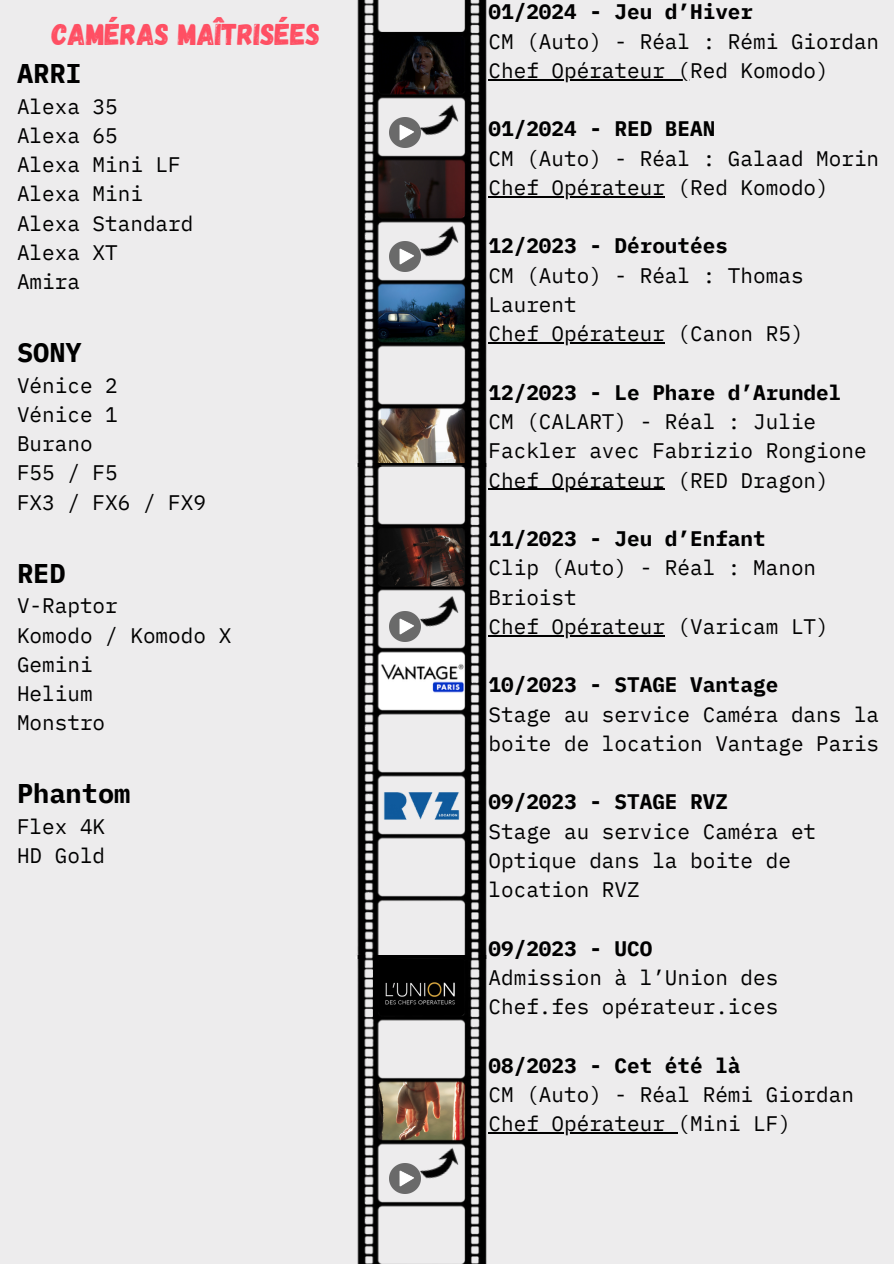
<style>
.page{position:relative;width:894px;height:1264px;background:#fff}
.page>*{position:absolute;margin:0;border:0;box-sizing:border-box;transform-origin:0 0}
.t1{font:30px "Gagalin";color:#ff4f63}
.t2{font:700 27px "IBM Plex Mono";color:#000}
.t3{font:21px/29.2px "IBM Plex Mono";color:#000}
.t4{font:700 21px "IBM Plex Mono";color:#000}
</style>
<div class="page">
<div style="left:0;top:0;width:893px;height:1263px;background:#edeced"></div>
<img style="left:357px;top:0;width:132px;height:463px">
<img style="left:356px;top:463px;width:133px;height:492px">
<img style="left:356px;top:955px;width:133px;height:308px">
<img style="left:366px;top:781px;width:110px;height:49px">
<img style="left:389px;top:117px;width:18px;height:31px">
<img style="left:389px;top:241px;width:18px;height:30px">
<img style="left:389px;top:611px;width:18px;height:30px">
<img style="left:389px;top:1162px;width:18px;height:31px">
<hr style="left:488px;top:79px;width:202px;height:1px;background:#000">
<hr style="left:488px;top:196px;width:176px;height:1px;background:#000">
<hr style="left:488px;top:342px;width:176px;height:1px;background:#000">
<hr style="left:488px;top:488px;width:176px;height:2px;background:#000">
<hr style="left:488px;top:635px;width:176px;height:1px;background:#000">
<hr style="left:488px;top:1132px;width:189px;height:1px;background:#000">
<img style="left:407px;top:89px;width:61px;height:61px">
<img style="left:407px;top:210px;width:61px;height:61px">
<img style="left:407px;top:580px;width:61px;height:61px">
<img style="left:407px;top:1132px;width:61px;height:61px">
<p class="t1" style="left:52px;top:15px;width:270px">CAMÉRAS MAÎTRISÉES</p>
<p class="t2" style="left:17px;top:55px;width:66px">ARRI</p>
<p class="t3" style="left:17px;top:91px;width:178px">Alexa 35<br>Alexa 65<br>Alexa Mini LF<br>Alexa Mini<br>Alexa Standard<br>Alexa XT<br>Amira</p>
<h1 class="t2" style="left:17px;top:334px;width:66px">SONY</h1>
<p class="t3" style="left:17px;top:370px;width:102px">Vénice 2</p>
<p class="t3" style="left:17px;top:399px;width:102px">Vénice 1</p>
<p class="t3" style="left:17px;top:428px;width:77px">Burano</p>
<p class="t3" style="left:17px;top:458px;width:102px">F55 / F5</p>
<p class="t3" style="left:17px;top:487px;width:190px">FX3 / FX6 / FX9</p>
<p class="t2" style="left:17px;top:555px;width:50px">RED</p>
<p class="t3" style="left:17px;top:590px;width:102px">V-Raptor</p>
<p class="t3" style="left:17px;top:620px;width:216px">Komodo / Komodo X</p>
<p class="t3" style="left:17px;top:649px;width:77px">Gemini</p>
<p class="t3" style="left:17px;top:678px;width:77px">Helium</p>
<p class="t3" style="left:17px;top:707px;width:90px">Monstro</p>
<p class="t2" style="left:17px;top:775px;width:115px">Phantom</p>
<p class="t3" style="left:17px;top:811px;width:90px">Flex 4K<br>HD Gold</p>
<p class="t4" style="left:488px;top:-2px;width:266px">01/2024 - Jeu d’Hiver</p>
<p class="t3" style="left:488px;top:26px;width:392px">CM (Auto) - Réal : Rémi Giordan</p>
<p class="t3" style="left:488px;top:55px;width:342px">Chef Opérateur (Red Komodo)</p>
<p class="t4" style="left:488px;top:115px;width:228px">01/2024 - RED BEAN</p>
<p class="t3" style="left:488px;top:143px;width:392px">CM (Auto) - Réal : Galaad Morin</p>
<p class="t3" style="left:488px;top:172px;width:342px">Chef Opérateur (Red Komodo)</p>
<p class="t4" style="left:488px;top:232px;width:241px">12/2023 - Déroutées</p>
<p class="t3" style="left:488px;top:260px;width:316px">CM (Auto) - Réal : Thomas<br>Laurent</p>
<p class="t3" style="left:488px;top:319px;width:316px">Chef Opérateur (Canon R5)</p>
<p class="t4" style="left:488px;top:378px;width:354px">12/2023 - Le Phare d’Arundel</p>
<p class="t3" style="left:488px;top:406px;width:379px">CM (CALART) - Réal : Julie<br>Fackler avec Fabrizio Rongione</p>
<p class="t3" style="left:488px;top:465px;width:342px">Chef Opérateur (RED Dragon)</p>
<p class="t4" style="left:488px;top:524px;width:279px">11/2023 - Jeu d’Enfant</p>
<p class="t3" style="left:488px;top:553px;width:329px">Clip (Auto) - Réal : Manon<br>Brioist</p>
<p class="t3" style="left:488px;top:611px;width:342px">Chef Opérateur (Varicam LT)</p>
<p class="t4" style="left:488px;top:670px;width:291px">10/2023 - STAGE Vantage</p>
<p class="t3" style="left:488px;top:699px;width:392px">Stage au service Caméra dans la boite de location Vantage Paris</p>
<p class="t4" style="left:488px;top:787px;width:241px">09/2023 - STAGE RVZ</p>
<p class="t3" style="left:488px;top:816px;width:329px">Stage au service Caméra et<br>Optique dans la boite de location RVZ</p>
<p class="t4" style="left:488px;top:934px;width:165px">09/2023 - UCO</p>
<p class="t3" style="left:488px;top:962px;width:291px">Admission à l’Union des<br>Chef.fes opérateur.ices</p>
<p class="t4" style="left:488px;top:1051px;width:253px">08/2023 - Cet été là</p>
<p class="t3" style="left:488px;top:1079px;width:367px">CM (Auto) - Réal Rémi Giordan</p>
<p class="t3" style="left:488px;top:1108px;width:304px">Chef Opérateur (Mini LF)</p>
</div>
